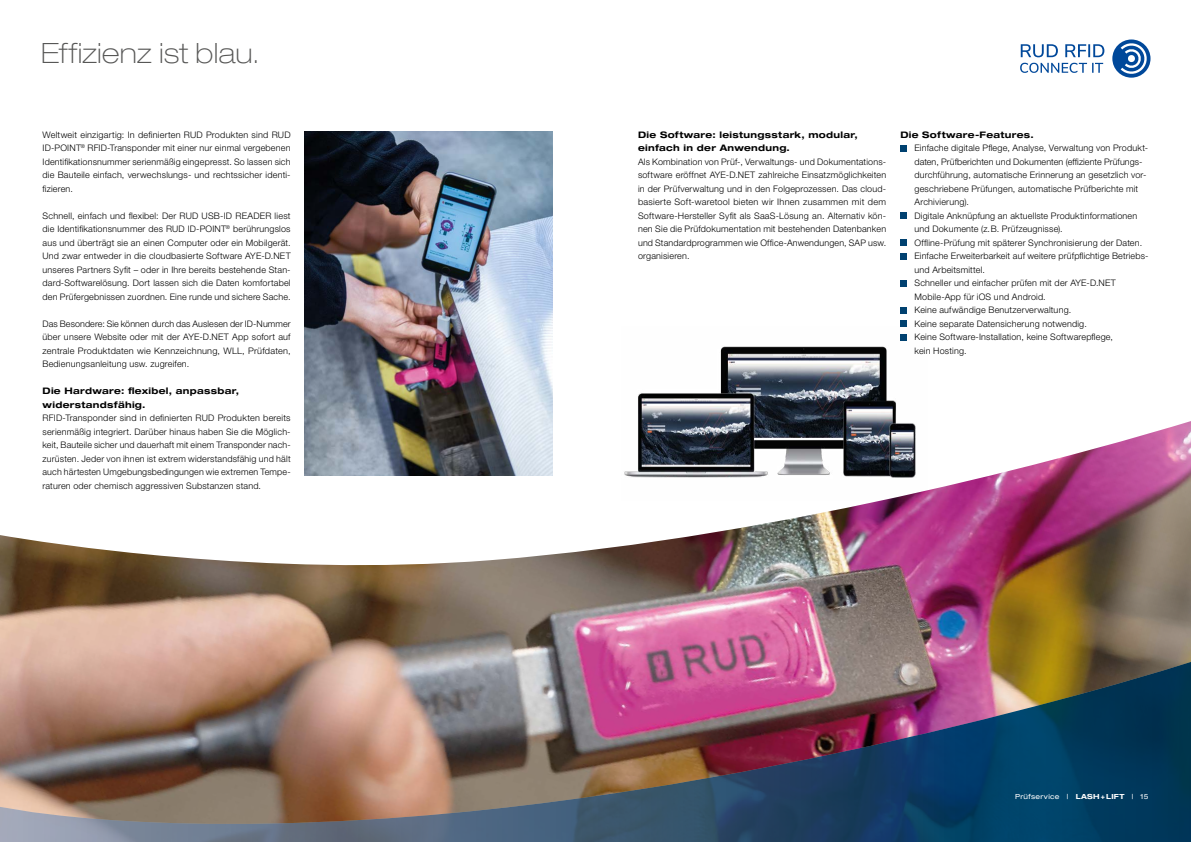
<style>
.page{position:relative;width:1191px;height:842px;background:#fff}
.page>*{position:absolute;margin:0;border:0;box-sizing:border-box;transform-origin:0 0}
.t1{font:100 expanded 28px "Helvetica Neue LT Pro";letter-spacing:.015em;color:#575756}
.t2{font:300 9px/13.5px "Helvetica Neue LT Pro";letter-spacing:.02em;color:#000;text-align:justify}
.t3{font:700 expanded 9px/13.5px "Helvetica Neue LT Pro";letter-spacing:.035em;color:#000}
.t4{font:expanded 7px "Helvetica Neue LT Pro";letter-spacing:.045em;color:#fff}
.s1{font-weight:700}
</style>
<div class="page">
<img style="left:0;top:421px;width:1191px;height:238px">
<img style="left:305px;top:131px;width:248px;height:344px">
<svg style="left:1020px;top:63px;width:83px;height:10px"></svg>
<svg style="left:1020px;top:44px;width:84px;height:13px"></svg>
<svg style="left:1112px;top:39px;width:38px;height:39px"></svg>
<img style="left:621px;top:340px;width:306px;height:160px">
<img style="left:0;top:659px;width:1191px;height:183px">
<div style="left:900px;top:145px;width:7px;height:6px;background:#004170"></div>
<div style="left:900px;top:212px;width:7px;height:7px;background:#004170"></div>
<div style="left:900px;top:239px;width:7px;height:7px;background:#004170"></div>
<div style="left:900px;top:253px;width:7px;height:6px;background:#004170"></div>
<div style="left:900px;top:280px;width:7px;height:6px;background:#004170"></div>
<div style="left:900px;top:307px;width:7px;height:6px;background:#004170"></div>
<div style="left:900px;top:320px;width:7px;height:7px;background:#004170"></div>
<div style="left:900px;top:334px;width:7px;height:6px;background:#004170"></div>
<h1 class="t1" style="left:41px;top:35px;width:219px">Effizienz ist blau.</h1>
<p class="t2" style="left:43px;top:128px;width:250px">Weltweit einzigartig: In definierten RUD Produkten sind RUD ID-POINT<sup>®</sup> RFID-Transponder mit einer nur einmal vergebenen Identifikationsnummer serienmäßig eingepresst. So lassen sich die Bauteile einfach, verwechslungs- und rechtssicher identi&shy;fizieren.</p>
<p class="t2" style="left:43px;top:209px;width:250px">Schnell, einfach und flexibel: Der RUD USB-ID READER liest die Identifikationsnummer des RUD ID-POINT<sup>®</sup> berührungslos aus und überträgt sie an einen Computer oder ein Mobilgerät.<br>Und zwar entweder in die cloudbasierte Software AYE-D.NET unseres Partners Syfit – oder in Ihre bereits bestehende Stan&shy;dard-Softwarelösung. Dort lassen sich die Daten komfortabel den Prüfergebnissen zuordnen. Eine runde und sichere Sache.</p>
<p class="t2" style="left:43px;top:317px;width:250px">Das Besondere: Sie können durch das Auslesen der ID-Nummer über unsere Website oder mit der AYE-D.NET App sofort auf zentrale Produktdaten wie Kennzeichnung, WLL, Prüfdaten, Bedienungsanleitung usw. zugreifen.</p>
<p class="t3" style="left:43px;top:384px;width:198px">Die Hardware: flexibel, anpassbar, widerstandsfähig.</p>
<p class="t2" style="left:43px;top:411px;width:250px">RFID-Transponder sind in definierten RUD Produkten bereits serienmäßig integriert. Darüber hinaus haben Sie die Möglich&shy;keit, Bauteile sicher und dauerhaft mit einem Transponder nach&shy;zurüsten. Jeder von ihnen ist extrem widerstandsfähig und hält auch härtesten Umgebungsbedingungen wie extremen Tempe&shy;raturen oder chemisch aggressiven Substanzen stand.</p>
<p class="t3" style="left:638px;top:127px;width:221px">Die Software: leistungsstark, modular, einfach in der Anwendung.</p>
<p class="t2" style="left:638px;top:155px;width:250px">Als Kombination von Prüf-, Verwaltungs- und Dokumentations&shy;software eröffnet AYE-D.NET zahlreiche Einsatzmöglichkeiten in der Prüfverwaltung und in den Folgeprozessen. Das cloud&shy;basierte Soft-waretool bieten wir Ihnen zusammen mit dem Software-Hersteller Syfit als SaaS-Lösung an. Alternativ kön&shy;nen Sie die Prüfdokumentation mit bestehenden Datenbanken und Standardprogrammen wie Office-Anwendungen, SAP usw. organisieren.</p>
<p class="t3" style="left:900px;top:127px;width:135px">Die Software-Features.</p>
<p class="t2" style="left:914px;top:141px;width:235px;text-align:left">Einfache digitale Pflege, Analyse, Verwaltung von Produkt&shy;daten, Prüfberichten und Dokumenten (effiziente Prüfungs&shy;durchführung, automatische Erinnerung an gesetzlich vor&shy;geschriebene Prüfungen, automatische Prüfberichte mit Archivierung).<br>Digitale Anknüpfung an aktuellste Produktinformationen und Dokumente (z.B. Prüfzeugnisse).<br>Offline-Prüfung mit späterer Synchronisierung der Daten.<br>Einfache Erweiterbarkeit auf weitere prüfpflichtige Betriebs&shy;und Arbeitsmittel.<br>Schneller und einfacher prüfen mit der AYE-D.NET Mobile-App für iOS und Android.<br>Keine aufwändige Benutzerverwaltung.<br>Keine separate Datensicherung notwendig.<br>Keine Software-Installation, keine Softwarepflege,<br>kein Hosting.</p>
<p class="t4" style="left:1015px;top:792px;width:135px">Prüfservice | <span class="s1">LASH + LIFT</span> | 15</p>
</div>
